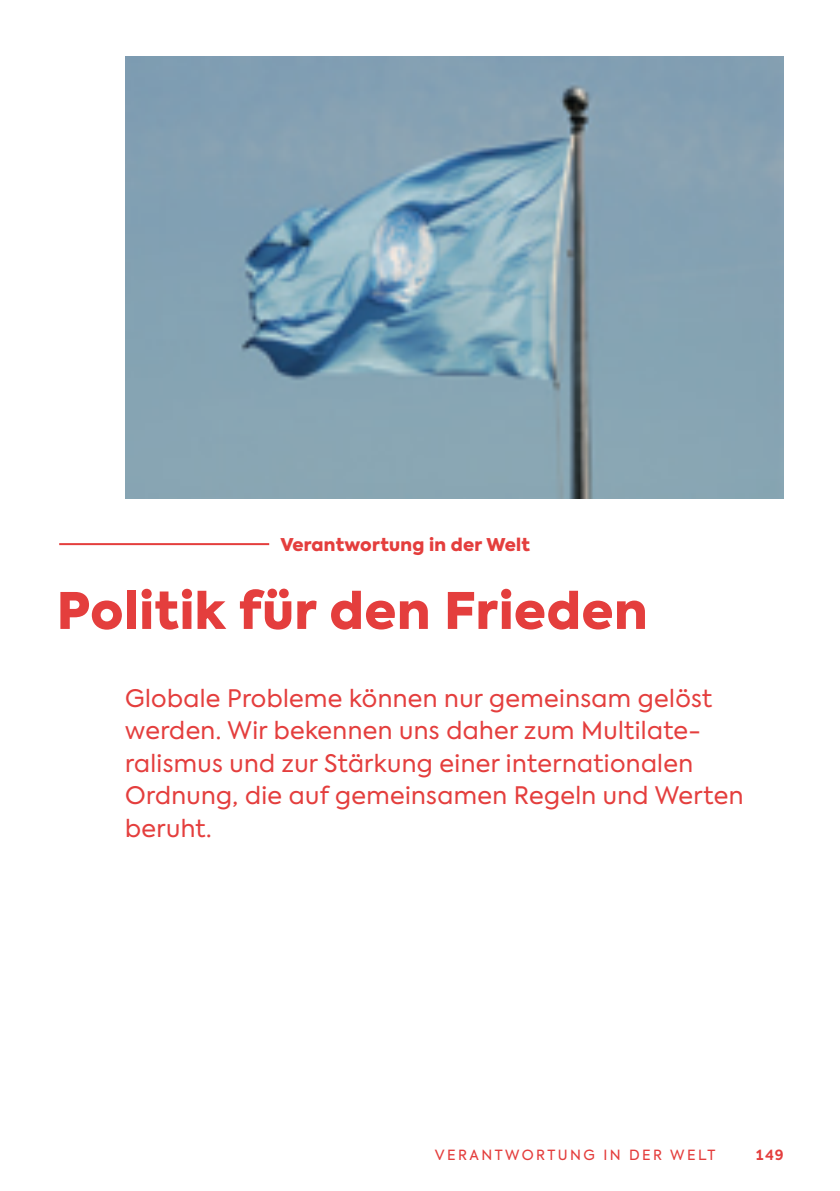
<style>
.page{position:relative;width:840px;height:1191px;background:#fff}
.page>*{position:absolute;margin:0;border:0;box-sizing:border-box;transform-origin:0 0}
.t1{font:900 50px "Axiforma";letter-spacing:.015em;color:#e43e3d}
.t2{font:24px/32.4px "Axiforma";letter-spacing:.015em;color:#e43e3d}
.t3{font:900 17.6px "Axiforma";letter-spacing:.015em;color:#e43e3d}
.t4{font:14px "Axiforma";letter-spacing:.175em;color:#e43e3d}
.t5{font:700 14px "Axiforma";color:#e43e3d}
</style>
<div class="page">
<img style="left:125px;top:57px;width:657px;height:442px">
<hr style="left:59px;top:543px;width:210px;height:2px;background:#e43e3d">
<p class="t3" style="left:280px;top:532px;width:251px">Verantwortung in der Welt</p>
<h1 class="t1" style="left:57px;top:575px;width:592px">Politik für den Frieden</h1>
<p class="t2" style="left:125px;top:682px;width:619px">Globale Probleme können nur gemeinsam gelöst werden. Wir bekennen uns daher zum Multilate&shy;ralismus und zur Stärkung einer internationalen Ordnung, die auf gemeinsamen Regeln und Werten beruht.</p>
<p class="t4" style="left:434px;top:1145px;width:282px">VERANTWORTUNG IN DER WELT</p>
<p class="t5" style="left:755px;top:1145px;width:30px">149</p>
</div>
